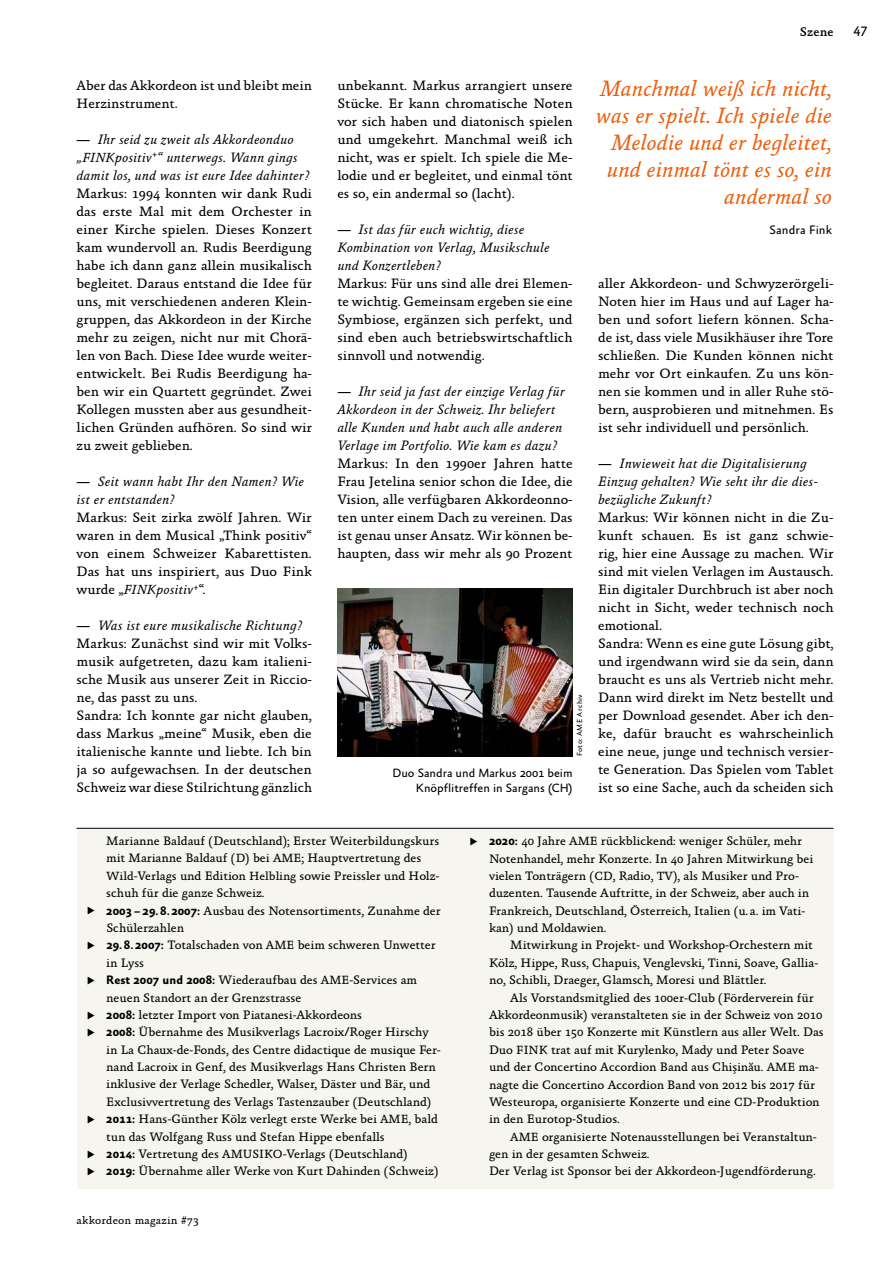
<style>
.page{position:relative;width:893px;height:1263px;background:#fff}
.page>*{position:absolute;margin:0;border:0;box-sizing:border-box;transform-origin:0 0}
.t1{font:italic 22.5px/27px "Absara";letter-spacing:-.01em;color:#ee5e0c;text-align:right}
.t2{font:13.8px/18px "Absara";color:#000;text-align:justify}
.t3{font:italic 13.8px/18px "Absara";color:#000}
.t4{font:13.8px "Absara Sans TF";color:#000}
.t5{font:500 12.75px "Absara";letter-spacing:.01em;color:#000}
.t6{font:12.45px/17.4px "Absara";color:#000}
.t7{font:12.45px "Absara Sans";letter-spacing:.005em;color:#000}
.t8{font:12.15px/15px "Absara Sans";color:#000;text-align:right}
.t9{font:11.25px "Absara";letter-spacing:.025em;color:#000}
.t10{font:7.5px "Absara Sans";letter-spacing:.05em;color:#000}
.s1{font-weight:500;font-style:normal}
.s2{font-size:13.35px}
.s3{font-style:italic;font-size:13.35px}
.s4{font-style:italic}
.s5{font-weight:500}
.s6{font-size:12.15px}
.s7{font-family:"Absara Sans";font-weight:700}
.s8{font-family:"Absara Sans TF Boldcaps"}
</style>
<div class="page">
<img style="left:337px;top:589px;width:236px;height:167px">
<div style="left:77px;top:828px;width:756px;height:360px;background:#f6f6ef"></div>
<hr style="left:77px;top:828px;width:756px;height:1px;background:#000">
<p class="t2" style="left:77px;top:77px;width:237px">Aber das Akkordeon ist und bleibt mein<br>Herzinstrument.</p>
<p class="t3" style="left:77px;top:131px;width:235px"><span class="s1">—</span> Ihr seid zu zweit als Akkordeonduo „<span class="s2">FINK</span>positiv<sup>+</sup>“ unterwegs. Wann gings damit los, und was ist eure Idee dahinter?</p>
<p class="t2" style="left:77px;top:185px;width:237px">Markus: 1994 konnten wir dank Rudi das erste Mal mit dem Orchester in einer Kirche spielen. Dieses Konzert kam wundervoll an. Rudis Beerdigung habe ich dann ganz allein musikalisch begleitet. Daraus entstand die Idee für uns, mit verschiedenen anderen Klein&shy;gruppen, das Akkordeon in der Kirche mehr zu zeigen, nicht nur mit Chorä&shy;len von Bach. Diese Idee wurde weiter&shy;entwickelt. Bei Rudis Beerdigung ha&shy;ben wir ein Quartett gegründet. Zwei Kollegen mussten aber aus gesundheit&shy;lichen Gründen aufhören. So sind wir zu zweit geblieben.</p>
<p class="t3" style="left:77px;top:473px;width:229px"><span class="s1">—</span> Seit wann habt Ihr den Namen? Wie ist er entstanden?</p>
<p class="t2" style="left:77px;top:509px;width:237px">Markus: Seit zirka zwölf Jahren. Wir waren in dem Musical „Think positiv“ von einem Schweizer Kabarettisten.<br>Das hat uns inspiriert, aus Duo Fink wurde „<span class="s3">FINK</span><span class="s4">positiv</span><sup>+</sup>“.</p>
<p class="t2" style="left:77px;top:617px;width:237px;text-align:left"><span class="s5">—</span> <span class="s4">Was ist eure musikalische Richtung?<br></span>Markus: Zunächst sind wir mit Volks&shy;musik aufgetreten, dazu kam italieni&shy;sche Musik aus unserer Zeit in Riccio&shy;ne, das passt zu uns.<br>Sandra: Ich konnte gar nicht glauben, dass Markus „meine“ Musik, eben die italienische kannte und liebte. Ich bin ja so aufgewachsen. In der deutschen Schweiz war diese Stilrichtung gänzlich</p>
<p class="t5" style="left:800px;top:24px;width:35px">Szene</p>
<p class="t4" style="left:853px;top:24px;width:16px">47</p>
<p class="t2" style="left:337px;top:77px;width:237px">unbekannt. Markus arrangiert unsere Stücke. Er kann chromatische Noten vor sich haben und diatonisch spielen und umgekehrt. Manchmal weiß ich nicht, was er spielt. Ich spiele die Me&shy;lodie und er begleitet, und einmal tönt es so, ein andermal so (lacht).</p>
<p class="t3" style="left:337px;top:221px;width:214px"><span class="s1">—</span> Ist das für euch wichtig, diese<br>Kombination von Verlag, Musikschule und Konzertleben?</p>
<p class="t2" style="left:337px;top:275px;width:237px">Markus: Für uns sind alle drei Elemen&shy;te wichtig. Gemeinsam ergeben sie eine Symbiose, ergänzen sich perfekt, und sind eben auch betriebswirtschaftlich sinnvoll und notwendig.</p>
<p class="t3" style="left:337px;top:383px;width:229px"><span class="s1">—</span> Ihr seid ja fast der einzige Verlag für Akkordeon in der Schweiz. Ihr beliefert alle Kunden und habt auch alle anderen Verlage im Portfolio. Wie kam es dazu?</p>
<p class="t2" style="left:337px;top:455px;width:237px">Markus: In den 1990er Jahren hatte Frau Jetelina senior schon die Idee, die Vision, alle verfügbaren Akkordeonno&shy;ten unter einem Dach zu vereinen. Das ist genau unser Ansatz. Wir können be&shy;haupten, dass wir mehr als 90 Prozent</p>
<p class="t10" style="left:576px;top:756px;width:63px;rotate:-90deg">Foto: AME Archiv</p>
<p class="t8" style="left:393px;top:766px;width:182px">Duo Sandra und Markus 2001 beim<br>Knöpflitreffen in Sargans (CH)</p>
<h1 class="t1" style="left:595px;top:75px;width:238px">Manchmal weiß ich nicht, was er spielt. Ich spiele die<br>Melodie und er begleitet, und einmal tönt es so, ein andermal so</h1>
<p class="t7" style="left:769px;top:223px;width:64px">Sandra Fink</p>
<p class="t2" style="left:598px;top:275px;width:237px">aller Akkordeon- und Schwyzerörgeli-Noten hier im Haus und auf Lager ha&shy;ben und sofort liefern können. Scha&shy;de ist, dass viele Musikhäuser ihre Tore schließen. Die Kunden können nicht mehr vor Ort einkaufen. Zu uns kön&shy;nen sie kommen und in aller Ruhe stö&shy;bern, ausprobieren und mitnehmen. Es ist sehr individuell und persönlich.</p>
<p class="t3" style="left:598px;top:455px;width:221px"><span class="s1">—</span> Inwieweit hat die Digitalisierung<br>Einzug gehalten? Wie seht ihr die dies&shy;bezügliche Zukunft?</p>
<p class="t2" style="left:598px;top:509px;width:237px;text-align:left">Markus: Wir können nicht in die Zu&shy;kunft schauen. Es ist ganz schwie&shy;rig, hier eine Aussage zu machen. Wir sind mit vielen Verlagen im Austausch.<br>Ein digitaler Durchbruch ist aber noch nicht in Sicht, weder technisch noch emotional.<br>Sandra: Wenn es eine gute Lösung gibt, und irgendwann wird sie da sein, dann braucht es uns als Vertrieb nicht mehr.<br>Dann wird direkt im Netz bestellt und per Download gesendet. Aber ich den&shy;ke, dafür braucht es wahrscheinlich eine neue, junge und technisch versier&shy;te Generation. Das Spielen vom Tablet ist so eine Sache, auch da scheiden sich</p>
<p class="t6" style="left:106px;top:832px;width:336px">Marianne Baldauf (Deutschland); Erster Weiterbildungskurs mit Marianne Baldauf (<span class="s6">D</span>) bei <span class="s6">AME</span>; Hauptvertretung des <span class="s6">Wild</span>-Verlags und Edition <span class="s6">Helbling</span> sowie Preissler und Holz&shy;schuh für die ganze Schweiz.<br><span class="s7">2003 – 29.8.2007:</span> Ausbau des Notensortiments, Zunahme der Schülerzahlen<br><span class="s7">29.8.2007:</span> Totalschaden von <span class="s6">AME</span> beim schweren Unwetter in Lyss<br><span class="s7">Rest 2007 und 2008:</span> Wiederaufbau des <span class="s6">AME</span>-Services am neuen Standort an der Grenzstrasse<br><span class="s7">2008:</span> letzter Import von Piatanesi-Akkordeons<br><span class="s7">2008:</span> Übernahme des Musikverlags Lacroix/Roger Hirschy in La Chaux-de-Fonds, des Centre didactique de musique Fer&shy;nand Lacroix in Genf, des Musikverlags Hans Christen Bern inklusive der Verlage Schedler, Walser, Däster und Bär, und Exclusivvertretung des Verlags Tastenzauber (Deutschland)<br><span class="s7">2011:</span> Hans-Günther Kölz verlegt erste Werke bei <span class="s6">AME</span>, bald tun das Wolfgang Russ und Stefan Hippe ebenfalls<br><span class="s8">2014:</span> Vertretung des <span class="s6">AMUSIKO</span>-Verlags (Deutschland)<br><span class="s7">2019:</span> Übernahme aller Werke von Kurt Dahinden (Schweiz)</p>
<p class="t6" style="left:489px;top:832px;width:326px"><span class="s7">2020:</span> 40 Jahre <span class="s6">AME</span> rückblickend: weniger Schüler, mehr Notenhandel, mehr Konzerte. In 40 Jahren Mitwirkung bei vielen Tonträgern (<span class="s6">CD</span>, Radio, <span class="s6">TV</span>), als Musiker und Pro&shy;duzenten. Tausende Auftritte, in der Schweiz, aber auch in Frankreich, Deutschland, Österreich, Italien (u. a. im Vati&shy;kan) und Moldawien.</p>
<p class="t6" style="left:489px;top:937px;width:331px;text-indent:21px">Mitwirkung in Projekt- und Workshop-Orchestern mit<br>Kölz, Hippe, Russ, Chapuis, Venglevski, Tinni, Soave, Gallia&shy;no, Schibli, Draeger, Glamsch, Moresi und Blättler.</p>
<p class="t6" style="left:489px;top:989px;width:336px;text-indent:21px">Als Vorstandsmitglied des 100er-Club (Förderverein für Akkordeonmusik) veranstalteten sie in der Schweiz von 2010 bis 2018 über 150 Konzerte mit Künstlern aus aller Welt. Das Duo <span class="s6">FINK</span> trat auf mit Kurylenko, Mady und Peter Soave und der Concertino Accordion Band aus Chis¸ina˘u. <span class="s6">AME</span> ma&shy;nagte die Concertino Accordion Band von 2012 bis 2017 für Westeuropa, organisierte Konzerte und eine <span class="s6">CD</span>-Produktion in den Eurotop-Studios.</p>
<p class="t6" style="left:489px;top:1128px;width:329px;text-indent:21px"><span class="s6">AME</span> organisierte Notenausstellungen bei Veranstaltun&shy;gen in der gesamten Schweiz.<br>Der Verlag ist Sponsor bei der Akkordeon-Jugendförderung.</p>
<p class="t9" style="left:77px;top:1214px;width:124px">akkordeon magazin #73</p>
</div>
